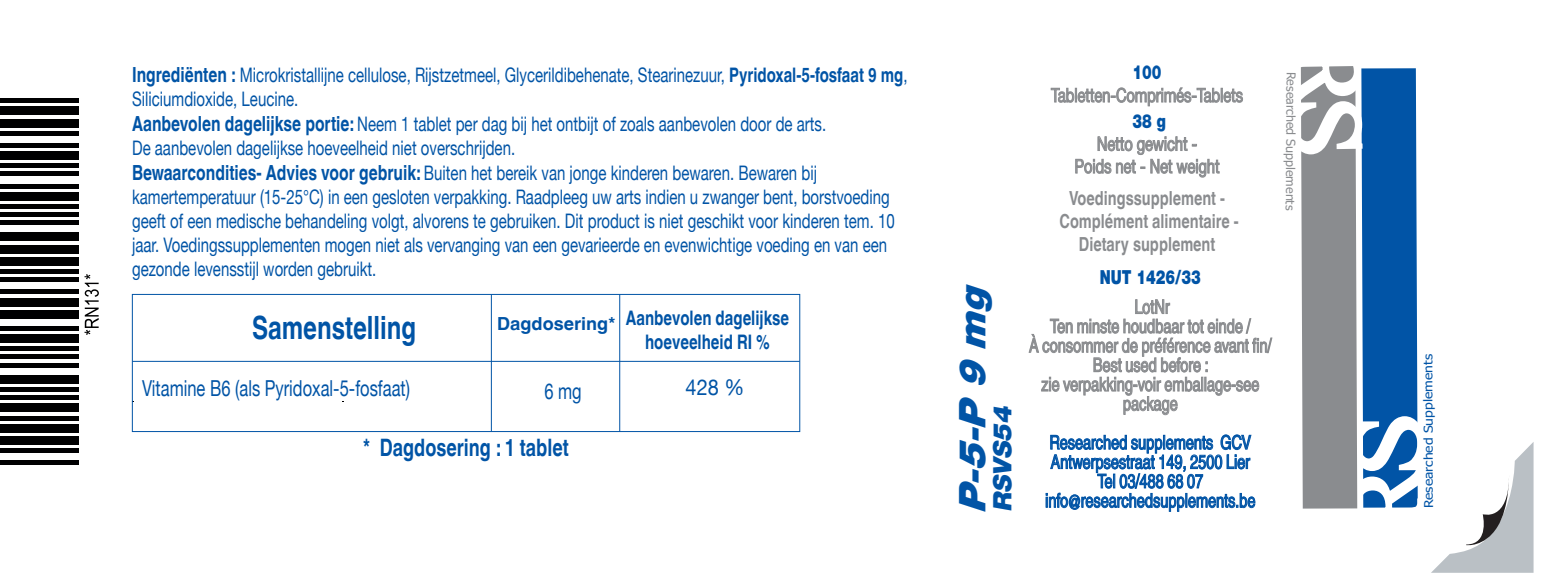
<style>
.page{position:relative;width:1543px;height:579px;background:#fff}
.page>*{position:absolute;margin:0;border:0;box-sizing:border-box;transform-origin:0 0}
.t1{font:italic 900 36.8px "Helvetica Neue LT Pro";color:#0154a6;scale:1.05 1}
.t2{font:700 32px "Helvetica World";color:#0154a6;scale:.75 1}
.t3{font:italic 900 25.6px "Helvetica Neue LT Pro";color:#0154a6}
.t4{font:700 24px "Helvetica World";color:#0154a6;scale:.75 1}
.t5{font:22px "Helvetica Neue";color:#0154a6;scale:.75 1}
.t6{font:22px "Helvetica Neue";color:#0154a6;scale:.91 1}
.t7{font:20px/24.4px "Helvetica Neue";color:#0154a6;scale:.75 1}
.t8{font:700 20px/24px "Helvetica World";color:#0154a6;text-align:center;scale:.75 1}
.t9{font:19.2px/19.2px "Helvetica World";color:#8a8c8f;text-align:center;scale:.75 1}
.t10{font:19.2px/19.2px "Helvetica World";color:#0154a6;text-align:center;scale:.75 1}
.t11{font:19.2px/22.4px "Helvetica Neue";color:#8a8c8f;text-align:center;scale:.75 1}
.t12{font:700 19.2px/22.4px "Helvetica World";color:#8a8c8f;text-align:center;scale:.75 1}
.t13{font:900 19.2px "Helvetica Neue LT Pro";color:#0154a6;scale:.75 1}
.t14{font:700 18px "Helvetica World";color:#0154a6}
.t15{font:12px "Tahoma";letter-spacing:-.005em;color:#0154a6;scale:1.15 1}
.t16{font:12px "Tahoma";letter-spacing:-.01em;color:#8a8c8f}
.s1{font-family:"Helvetica World";font-weight:700;font-size:20.8px}
.s2{font-family:"Helvetica World";font-weight:700}
</style>
<div class="page">
<hr style="left:0;top:460px;width:78px;height:4px;background:#000001">
<hr style="left:0;top:448px;width:78px;height:4px;background:#000001">
<div style="left:0;top:436px;width:78px;height:8px;background:#000001"></div>
<div style="left:0;top:424px;width:78px;height:8px;background:#000001"></div>
<div style="left:0;top:415px;width:78px;height:5px;background:#000001"></div>
<div style="left:0;top:403px;width:78px;height:8px;background:#000001"></div>
<hr style="left:0;top:395px;width:78px;height:4px;background:#000001">
<hr style="left:0;top:387px;width:78px;height:4px;background:#000001">
<div style="left:0;top:375px;width:78px;height:8px;background:#000001"></div>
<hr style="left:0;top:363px;width:78px;height:4px;background:#000001">
<hr style="left:0;top:355px;width:78px;height:4px;background:#000001">
<hr style="left:0;top:346px;width:78px;height:4px;background:#000001">
<div style="left:0;top:334px;width:78px;height:8px;background:#000001"></div>
<hr style="left:0;top:326px;width:78px;height:4px;background:#000001">
<div style="left:0;top:310px;width:78px;height:8px;background:#000001"></div>
<div style="left:0;top:298px;width:78px;height:8px;background:#000001"></div>
<hr style="left:0;top:290px;width:78px;height:4px;background:#000001">
<hr style="left:0;top:277px;width:78px;height:4px;background:#000001">
<hr style="left:0;top:269px;width:78px;height:4px;background:#000001">
<div style="left:0;top:257px;width:78px;height:8px;background:#000001"></div>
<div style="left:0;top:245px;width:78px;height:8px;background:#000001"></div>
<div style="left:0;top:233px;width:78px;height:8px;background:#000001"></div>
<hr style="left:0;top:220px;width:78px;height:4px;background:#000001">
<hr style="left:0;top:212px;width:78px;height:4px;background:#000001">
<hr style="left:0;top:204px;width:78px;height:4px;background:#000001">
<div style="left:0;top:192px;width:78px;height:8px;background:#000001"></div>
<hr style="left:0;top:184px;width:78px;height:4px;background:#000001">
<hr style="left:0;top:172px;width:78px;height:4px;background:#000001">
<hr style="left:0;top:164px;width:78px;height:4px;background:#000001">
<div style="left:0;top:151px;width:78px;height:8px;background:#000001"></div>
<hr style="left:0;top:143px;width:78px;height:4px;background:#000001">
<hr style="left:0;top:131px;width:78px;height:4px;background:#000001">
<div style="left:0;top:119px;width:78px;height:8px;background:#000001"></div>
<div style="left:0;top:107px;width:78px;height:8px;background:#000001"></div>
<hr style="left:0;top:99px;width:78px;height:4px;background:#000001">
<svg style="left:84px;top:274px;width:15px;height:60px"></svg>
<svg style="left:1028px;top:299px;width:244px;height:116px"></svg>
<svg style="left:1045px;top:434px;width:210px;height:77px"></svg>
<svg style="left:1050px;top:87px;width:192px;height:19px"></svg>
<svg style="left:1075px;top:136px;width:144px;height:41px"></svg>
<svg style="left:1300px;top:66px;width:233px;height:506px"></svg>
<div style="left:132px;top:294px;width:668px;height:137px;border:1px solid #0154a6"></div>
<hr style="left:132px;top:360px;width:667px;height:2px;background:#0154a6">
<hr style="left:619px;top:294px;width:1px;height:137px;background:#0154a6">
<hr style="left:490px;top:294px;width:2px;height:137px;background:#0154a6">
<p class="t7" style="left:132px;top:64px;width:1035px"><span class="s1">Ingrediënten :</span> Microkristallijne cellulose, Rijstzetmeel, Glycerildibehenate, Stearinezuur, <span class="s2">Pyridoxal-5-fosfaat 9 mg</span>, Siliciumdioxide, Leucine.<br><span class="s1">Aanbevolen dagelijkse portie:</span> Neem 1 tablet per dag bij het ontbijt of zoals aanbevolen door de arts.<br>De aanbevolen dagelijkse hoeveelheid niet overschrijden.<br><span class="s1">Bewaarcondities- Advies voor gebruik:</span> Buiten het bereik van jonge kinderen bewaren. Bewaren bij kamertemperatuur (15-25°C) in een gesloten verpakking. Raadpleeg uw arts indien u zwanger bent, borstvoeding geeft of een medische behandeling volgt, alvorens te gebruiken. Dit product is niet geschikt voor kinderen tem. 10 jaar. Voedingssupplementen mogen niet als vervanging van een gevarieerde en evenwichtige voeding en van een gezonde levensstijl worden gebruikt.</p>
<p class="t8" style="left:625px;top:306px;width:219px">Aanbevolen dagelijkse hoeveelheid RI %</p>
<h2 class="t2" style="left:252px;top:308px;width:220px">Samenstelling</h2>
<p class="t14" style="left:497px;top:313px;width:120px">Dagdosering*</p>
<p class="t5" style="left:544px;top:375px;width:51px">6 mg</p>
<p class="t5" style="left:142px;top:371px;width:358px">Vitamine B6 (als Pyridoxal-5-fosfaat)</p>
<p class="t6" style="left:685px;top:371px;width:66px">428 %</p>
<p class="t4" style="left:363px;top:433px;width:276px">* Dagdosering : 1 tablet</p>
<h1 class="t1" style="left:950px;top:514px;width:229px;rotate:-90deg">P-5-P 9mg</h1>
<p class="t3" style="left:987px;top:511px;width:112px;rotate:-90deg">RSVS54</p>
<p class="t13" style="left:1132px;top:61px;width:40px">100</p>
<p class="t11" style="left:1051px;top:85px;width:257px">Tabletten-Comprimés-Tablets</p>
<p class="t13" style="left:1132px;top:109px;width:46px">38 g</p>
<p class="t11" style="left:1074px;top:133px;width:195px">Netto gewicht -<br>Poids net - Net weight</p>
<p class="t12" style="left:1059px;top:187px;width:240px">Voedingssupplement -<br>Complément alimentaire -<br>Dietary supplement</p>
<p class="t13" style="left:1099px;top:265px;width:136px">NUT 1426/33</p>
<p class="t9" style="left:1028px;top:297px;width:325px">LotNr<br>Ten minste houdbaar tot einde /<br>À consommer de préférence avant fin/<br>Best used before :<br>zie verpakking-voir emballage-see package</p>
<p class="t10" style="left:1045px;top:432px;width:282px">Researched supplements GCV<br>Antwerpsestraat 149, 2500 Lier<br>Tel 03/488 68 07 info@researchedsupplements.be</p>
<p class="t16" style="left:1298px;top:72px;width:140px;rotate:90deg">Researched Supplements</p>
<p class="t15" style="left:1419px;top:508px;width:136px;rotate:-90deg">Researched Supplements</p>
</div>
